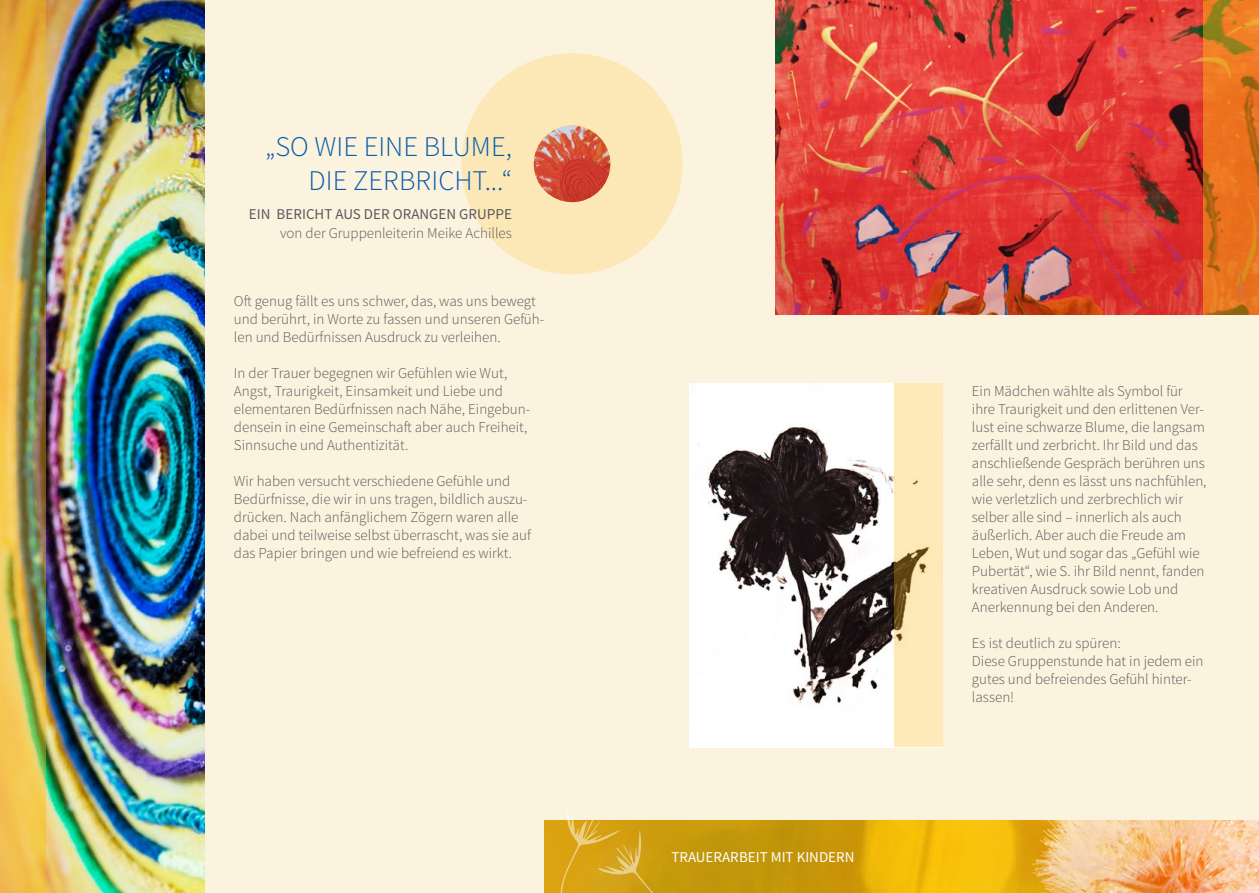
<style>
.page{position:relative;width:1259px;height:893px;background:#fcf3de}
.page>*{position:absolute;margin:0;border:0;box-sizing:border-box;transform-origin:0 0}
.t1{font:300 28.5px/34.2px "Source Sans Pro";color:#065baa;text-align:right}
.t2{font:300 15px/18px "Source Sans Pro";color:#58595b}
.t3{font:15px "Source Sans Pro";color:#58595b}
.t4{font:15px "Source Sans Pro";color:#fff}
</style>
<div class="page">
<img style="left:46px;top:0;width:158px;height:893px">
<img style="left:544px;top:821px;width:715px;height:72px">
<svg style="left:559px;top:810px;width:134px;height:83px;background:#d7ac32"></svg>
<div style="left:461px;top:53px;width:221px;height:221px;background:#fce7b6;border-radius:50%"></div>
<img style="left:534px;top:126px;width:76px;height:76px;border-radius:38px">
<img style="left:0;top:0;width:46px;height:893px">
<img style="left:689px;top:384px;width:204px;height:363px">
<svg style="left:893px;top:384px;width:49px;height:363px;background:#f2dead"></svg>
<img style="left:776px;top:0;width:427px;height:315px">
<svg style="left:1203px;top:0;width:56px;height:315px;background:#df751f"></svg>
<h1 class="t1" style="left:265px;top:129px;width:248px">„So wie eine Blume, die zerbricht...“</h1>
<p class="t3" style="left:249px;top:205px;width:264px">EIN BERICHT AUS DER ORANGEN GRUPPE</p>
<p class="t2" style="left:280px;top:224px;width:233px">von der Gruppenleiterin Meike Achilles</p>
<p class="t2" style="left:234px;top:292px;width:312px">Oft genug fällt es uns schwer, das, was uns bewegt und berührt, in Worte zu fassen und unseren Gefüh&shy;len und Bedürfnissen Ausdruck zu verleihen.</p>
<p class="t2" style="left:234px;top:364px;width:298px">I n der Trauer begegnen wir Gefühlen wie Wut, Angst, Traurigkeit, Einsamkeit und Liebe und elementaren Bedürfnissen nach N ähe, Eingebun&shy;densein in eine Gemeinschaft aber auch Freiheit, Sinnsuche und Authentizität.</p>
<p class="t2" style="left:234px;top:472px;width:299px">Wir haben versucht verschiedene Gefühle und Bedürfnisse, die wir in uns tragen, bildlich auszu&shy;drücken. N ach anfänglichem Zögern waren alle dabei und teilweise selbst überrascht, was sie auf das Papier bringen und wie befreiend es wirkt.</p>
<p class="t4" style="left:671px;top:847px;width:185px">TRAUERARBEIT MIT KINDERN</p>
<p class="t2" style="left:972px;top:382px;width:236px">Ein M ädchen wählte als Symbol für ihre Traurigkeit und den erlittenen Ver&shy;lust eine schwarze Blume, die langsam zerfällt und zerbricht. I hr Bild und das anschließende Gespräch berühren uns alle sehr, denn es lässt uns nachfühlen, wie verletzlich und zerbrechlich wir selber alle sind – innerlich als auch äußerlich. Aber auch die Freude am Leben, Wut und sogar das „Gefühl wie Pubertät“, wie S. ihr Bild nennt, fanden kreativen Ausdruck sowie Lob und Anerkennung bei den Anderen.</p>
<p class="t2" style="left:972px;top:634px;width:233px">Es ist deutlich zu spüren:<br>Diese Gruppenstunde hat in jedem ein gutes und befreiendes Gefühl hinter&shy;lassen!</p>
</div>
